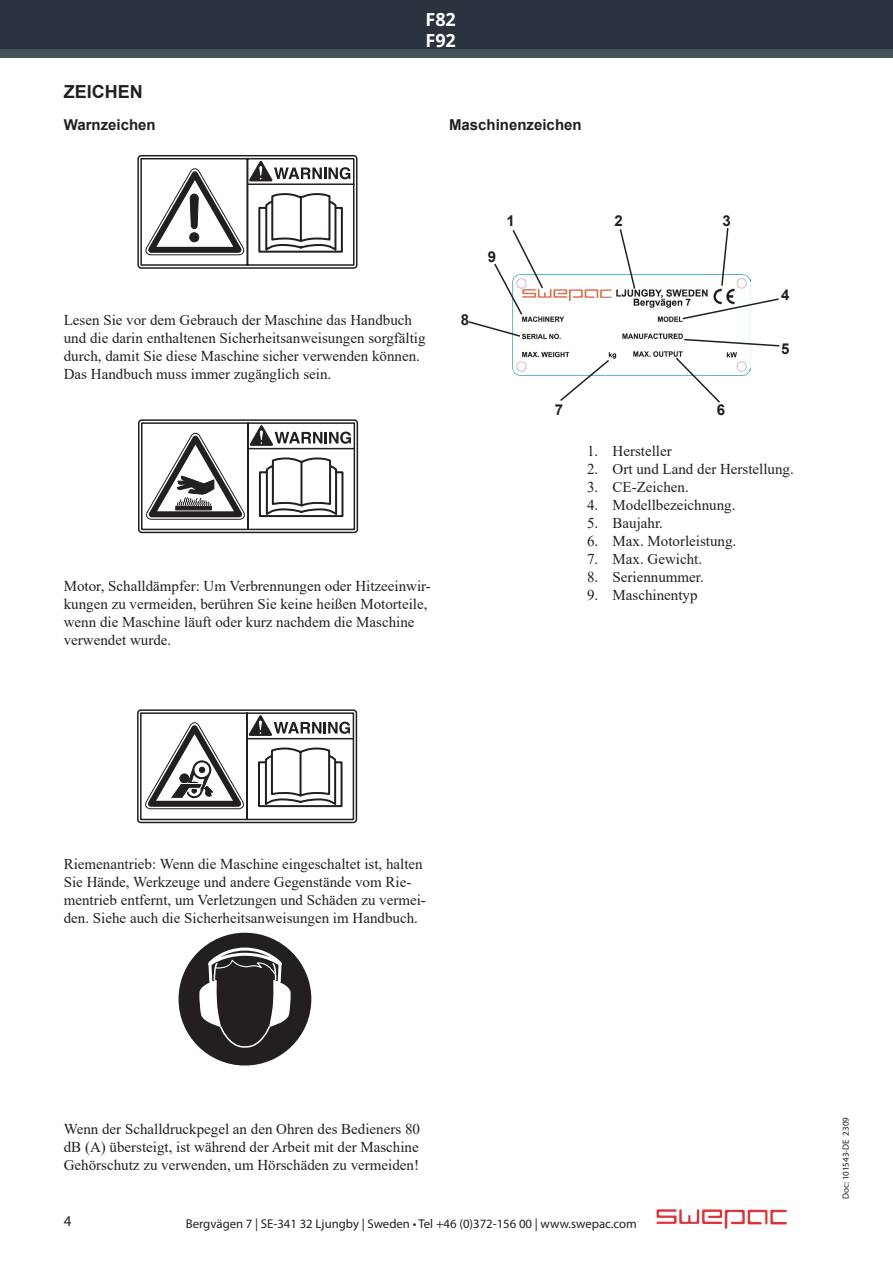
<style>
.page{position:relative;width:893px;height:1263px;background:#fff}
.page>*{position:absolute;margin:0;border:0;box-sizing:border-box;transform-origin:0 0}
.Rubrik_1{font:700 18px "Arial";color:#231f20}
.t1{font:700 18px/21.6px "Open Sans";color:#fff}
.Brödtext_1{font:15px/18px "Times New Roman";color:#231f20}
.Maskinskylt_1{font:15px "Times New Roman";color:#231f20}
.Underrubrik_1{font:700 15px "Arial";color:#231f20}
.t2{font:15px "Myriad Pro";color:#231f20}
.t3{font:12.75px "Myriad Pro";color:#231f20}
.t4{font:9px "Myriad Pro";color:#231f20}
</style>
<div class="page">
<div style="left:0;top:0;width:893px;height:53px;background:#2c333e"></div>
<div style="left:0;top:49px;width:893px;height:8px;background:#465158"></div>
<svg style="left:657px;top:1209px;width:130px;height:20px"></svg>
<div style="left:137px;top:155px;width:220px;height:114px;border:2px solid #231f20;border-radius:3px"></div>
<svg style="left:140px;top:157px;width:215px;height:110px"></svg>
<div style="left:138px;top:419px;width:220px;height:114px;border:2px solid #231f20;border-radius:3px"></div>
<svg style="left:140px;top:422px;width:216px;height:109px"></svg>
<div style="left:137px;top:709px;width:220px;height:114px;border:2px solid #231f20;border-radius:3px"></div>
<svg style="left:139px;top:712px;width:216px;height:109px"></svg>
<div style="left:179px;top:933px;width:132px;height:132px;background:#231f20;border-radius:50%"></div>
<svg style="left:200px;top:946px;width:91px;height:102px"></svg>
<img style="left:512px;top:274px;width:239px;height:101px">
<svg style="left:468px;top:230px;width:76px;height:108px"></svg>
<svg style="left:619px;top:229px;width:17px;height:61px"></svg>
<svg style="left:720px;top:228px;width:9px;height:59px"></svg>
<svg style="left:681px;top:297px;width:98px;height:23px"></svg>
<svg style="left:683px;top:338px;width:97px;height:9px"></svg>
<svg style="left:674px;top:356px;width:48px;height:47px"></svg>
<svg style="left:558px;top:358px;width:53px;height:43px"></svg>
<p class="t1" style="left:425px;top:8px;width:32px">F82<br>F92</p>
<p class="Rubrik_1" style="left:64px;top:79px;width:81px">ZEICHEN</p>
<p class="Underrubrik_1" style="left:64px;top:114px;width:93px">Warnzeichen</p>
<p class="Underrubrik_1" style="left:449px;top:114px;width:134px">Maschinenzeichen</p>
<p class="Brödtext_1" style="left:64px;top:311px;width:363px">Lesen Sie vor dem Gebrauch der Maschine das Handbuch und die darin enthaltenen Sicherheitsanweisungen sorgfältig durch, damit Sie diese Maschine sicher verwenden können.<br>Das Handbuch muss immer zugänglich sein.</p>
<p class="Brödtext_1" style="left:64px;top:576px;width:369px">Motor, Schalldämpfer: Um Verbrennungen oder Hitzeeinwir&shy;kungen zu vermeiden, berühren Sie keine heißen Motorteile, wenn die Maschine läuft oder kurz nachdem die Maschine verwendet wurde.</p>
<p class="Underrubrik_1" style="left:488px;top:246px;width:10px">9</p>
<p class="Underrubrik_1" style="left:506px;top:210px;width:10px">1</p>
<p class="Underrubrik_1" style="left:614px;top:210px;width:10px">2</p>
<p class="Underrubrik_1" style="left:722px;top:210px;width:10px">3</p>
<p class="Underrubrik_1" style="left:461px;top:309px;width:10px">8</p>
<p class="Underrubrik_1" style="left:781px;top:284px;width:10px">4</p>
<p class="Underrubrik_1" style="left:781px;top:338px;width:10px">5</p>
<p class="Underrubrik_1" style="left:555px;top:399px;width:10px">7</p>
<p class="Underrubrik_1" style="left:717px;top:399px;width:10px">6</p>
<p class="Maskinskylt_1" style="left:587px;top:440px;width:86px">1. Hersteller</p>
<p class="Maskinskylt_1" style="left:587px;top:458px;width:208px">2. Ort und Land der Herstellung.</p>
<p class="Maskinskylt_1" style="left:587px;top:476px;width:103px">3. CE-Zeichen.</p>
<p class="Maskinskylt_1" style="left:587px;top:494px;width:150px">4. Modellbezeichnung.</p>
<p class="Maskinskylt_1" style="left:587px;top:512px;width:77px">5. Baujahr.</p>
<p class="Maskinskylt_1" style="left:587px;top:530px;width:151px">6. Max. Motorleistung.</p>
<p class="Maskinskylt_1" style="left:587px;top:548px;width:117px">7. Max. Gewicht.</p>
<p class="Maskinskylt_1" style="left:587px;top:566px;width:118px">8. Seriennummer.</p>
<p class="Maskinskylt_1" style="left:587px;top:584px;width:112px">9. Maschinentyp</p>
<p class="Brödtext_1" style="left:64px;top:854px;width:364px">Riemenantrieb: Wenn die Maschine eingeschaltet ist, halten Sie Hände, Werkzeuge und andere Gegenstände vom Rie&shy;mentrieb entfernt, um Verletzungen und Schäden zu vermei&shy;den. Siehe auch die Sicherheitsanweisungen im Handbuch.</p>
<p class="Brödtext_1" style="left:64px;top:1119px;width:358px;text-align:justify">Wenn der Schalldruckpegel an den Ohren des Bedieners 80 dB (A) übersteigt, ist während der Arbeit mit der Maschine Gehörschutz zu verwenden, um Hörschäden zu vermeiden!</p>
<p class="t2" style="left:64px;top:1212px;width:9px">4</p>
<p class="t3" style="left:186px;top:1216px;width:452px">Bergvägen 7 | SE-341 32 Ljungby | Sweden • Tel +46 (0)372-156 00 | www.swepac.com</p>
<p class="t4" style="left:840px;top:1199px;width:83px;rotate:-90deg">Doc: 101543-DE 2309</p>
</div>
